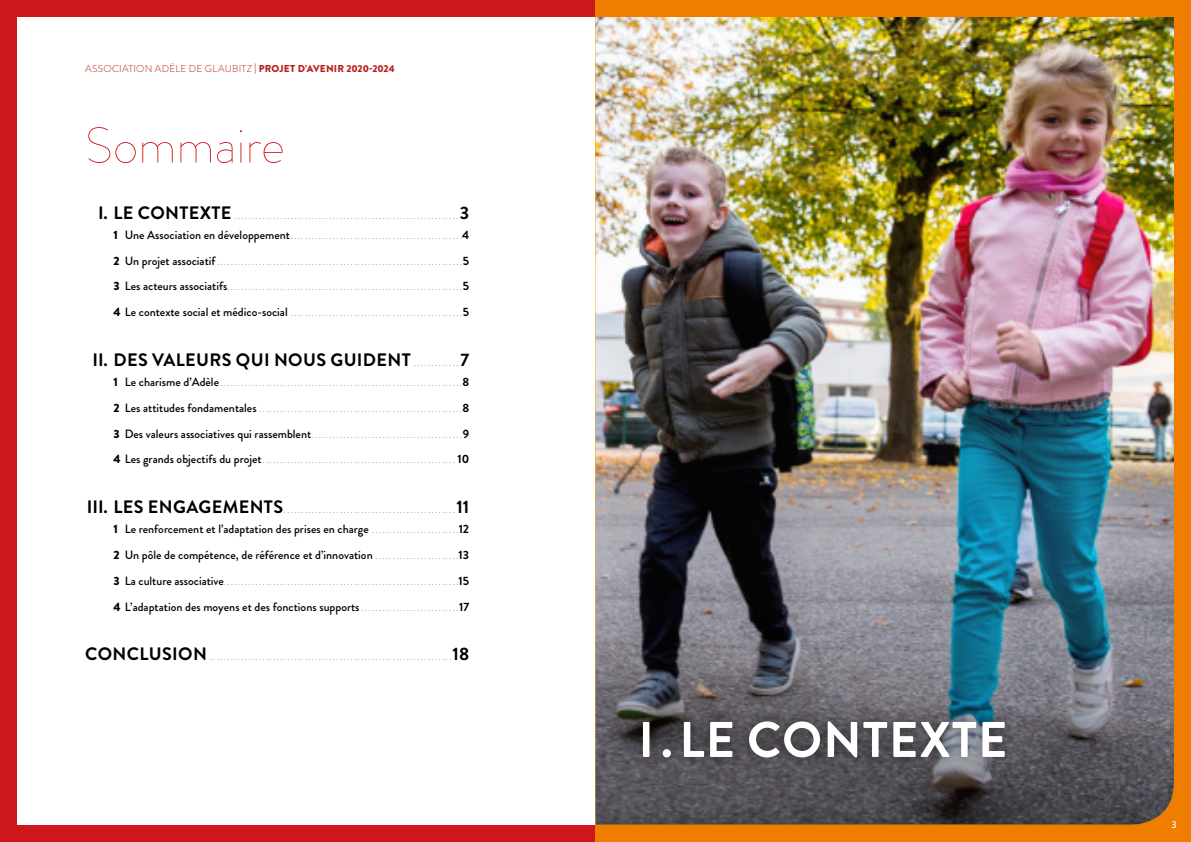
<style>
.page{position:relative;width:1191px;height:842px;background:#fff}
.page>*{position:absolute;margin:0;border:0;box-sizing:border-box;transform-origin:0 0}
.t1{font:700 50px "Brandon Grotesque";letter-spacing:.02em;color:#fff}
.t2{font:100 50px "Brandon Grotesque";color:#cd171a}
.t3{font:700 18px "Brandon Grotesque";letter-spacing:.02em;color:#000}
.t4{font:500 12px/25.7px "Brandon Grotesque";color:#000}
.t5{font:300 10px "Brandon Grotesque";letter-spacing:.025em;color:#b51f1f}
.t6{font:500 10px "Brandon Grotesque";color:#fff}
.t7{font:300 8px "Brandon Grotesque";color:#000}
.s1{font-weight:500}
.s2{font-weight:900}
.s3{font-weight:900;font-size:12px}
.s4{font-weight:500;font-size:12px}
.s5{font-weight:700;font-size:12px}
.s6{font-weight:300;font-size:8px}
.s7{font-weight:700}
</style>
<div class="page">
<div style="left:0;top:0;width:595px;height:842px;background:#cd171a"></div>
<div style="left:17px;top:17px;width:578px;height:808px;background:#fff"></div>
<div style="left:595px;top:0;width:596px;height:842px;background:#ef7d00"></div>
<img style="left:595px;top:17px;width:579px;height:565px">
<svg style="left:595px;top:582px;width:579px;height:243px;background:#60666e"></svg>
<div style="left:630px;top:709px;width:387px;height:61px;background:#000;opacity:.5"></div>
<p class="t5" style="left:85px;top:62px;width:311px">ASSOCIATION ADÈLE DE GLAUBITZ <span class="s1">|</span> <span class="s2">PROJET D’AVENIR 2020-2024</span></p>
<h1 class="t2" style="left:85px;top:111px;width:201px">Sommaire</h1>
<h2 class="t3" style="left:98px;top:200px;width:135px">I. LE CONTEXTE</h2>
<p class="t7" style="left:235px;top:210px;width:222px">. . . . . . . . . . . . . . . . . . . . . . . . . . . . . . . . . . . . . . . . . . . . . . . . . . . . . . . . . . . . . . .</p>
<h2 class="t3" style="left:460px;top:200px;width:11px">3</h2>
<p class="t7" style="left:113px;top:231px;width:357px"><span class="s3">1</span> <span class="s4">Une Association en développement</span> . . . . . . . . . . . . . . . . . . . . . . . . . . . . . . . . . . . . . . . . . . . . . . . . <span class="s5">4</span></p>
<p class="t7" style="left:113px;top:256px;width:357px"><span class="s3">2</span> <span class="s4">Un projet associatif</span> . . . . . . . . . . . . . . . . . . . . . . . . . . . . . . . . . . . . . . . . . . . . . . . . . . . . . . . . . . . . . . . . . . . . . <span class="s5">5</span></p>
<p class="t7" style="left:113px;top:282px;width:357px"><span class="s3">3</span> <span class="s4">Les acteurs associatifs</span> . . . . . . . . . . . . . . . . . . . . . . . . . . . . . . . . . . . . . . . . . . . . . . . . . . . . . . . . . . . . . . . . . . <span class="s5">5</span></p>
<p class="t7" style="left:113px;top:308px;width:357px"><span class="s3">4</span> <span class="s4">Le contexte social et médico-social</span> . . . . . . . . . . . . . . . . . . . . . . . . . . . . . . . . . . . . . . . . . . . . . . . . <span class="s5">5</span></p>
<h2 class="t3" style="left:92px;top:347px;width:320px">II. DES VALEURS QUI NOUS GUIDENT</h2>
<p class="t7" style="left:414px;top:358px;width:46px">. . . . . . . . . . . . .</p>
<h2 class="t3" style="left:460px;top:347px;width:10px">7</h2>
<p class="t7" style="left:113px;top:378px;width:357px"><span class="s3">1</span> <span class="s4">Le charisme d’Adèle</span> . . . . . . . . . . . . . . . . . . . . . . . . . . . . . . . . . . . . . . . . . . . . . . . . . . . . . . . . . . . . . . . . . . . . <span class="s5">8</span></p>
<p class="t7" style="left:113px;top:404px;width:357px"><span class="s3">2</span> <span class="s4">Les attitudes fondamentales</span> . . . . . . . . . . . . . . . . . . . . . . . . . . . . . . . . . . . . . . . . . . . . . . . . . . . . . . . . . <span class="s5">8</span></p>
<p class="t7" style="left:113px;top:429px;width:357px"><span class="s3">3</span> <span class="s4">Des valeurs associatives qui rassemblent</span> . . . . . . . . . . . . . . . . . . . . . . . . . . . . . . . . . . . . . . . . . . <span class="s5">9</span></p>
<p class="t7" style="left:113px;top:455px;width:357px"><span class="s3">4</span> <span class="s4">Les grands objectifs du projet</span> . . . . . . . . . . . . . . . . . . . . . . . . . . . . . . . . . . . . . . . . . . . . . . . . . . . . . . . <span class="s5">10</span></p>
<h2 class="t3" style="left:87px;top:494px;width:198px">III. LES ENGAGEMENTS</h2>
<p class="t7" style="left:284px;top:505px;width:169px">. . . . . . . . . . . . . . . . . . . . . . . . . . . . . . . . . . . . . . . . . . . . . . . .</p>
<h2 class="t3" style="left:456px;top:494px;width:14px">11</h2>
<h3 class="t4" style="left:113px;top:516px;width:357px"><span class="s2">1</span> Le renforcement et l’adaptation des prises en charge <span class="s6">. . . . . . . . . . . . . . . . . . . . . . . .</span> <span class="s7">12<br></span><span class="s2">2</span> Un pôle de compétence, de référence et d’innovation <span class="s6">. . . . . . . . . . . . . . . . . . . . . . .</span> <span class="s7">13</span></h3>
<p class="t7" style="left:113px;top:576px;width:357px"><span class="s3">3</span> <span class="s4">La culture associative</span> . . . . . . . . . . . . . . . . . . . . . . . . . . . . . . . . . . . . . . . . . . . . . . . . . . . . . . . . . . . . . . . . . . <span class="s5">15</span></p>
<h3 class="t4" style="left:113px;top:594px;width:357px"><span class="s2">4</span> L’adaptation des moyens et des fonctions supports <span class="s6">. . . . . . . . . . . . . . . . . . . . . . . . . . .</span> <span class="s7">17</span></h3>
<h2 class="t3" style="left:85px;top:642px;width:123px">CONCLUSION</h2>
<p class="t7" style="left:210px;top:652px;width:239px">. . . . . . . . . . . . . . . . . . . . . . . . . . . . . . . . . . . . . . . . . . . . . . . . . . . . . . . . . . . . . . . . . . . .</p>
<h2 class="t3" style="left:452px;top:642px;width:18px">18</h2>
<h1 class="t1" style="left:638px;top:705px;width:370px">I. LE CONTEXTE</h1>
<p class="t6" style="left:1171px;top:817px;width:7px">3</p>
</div>
